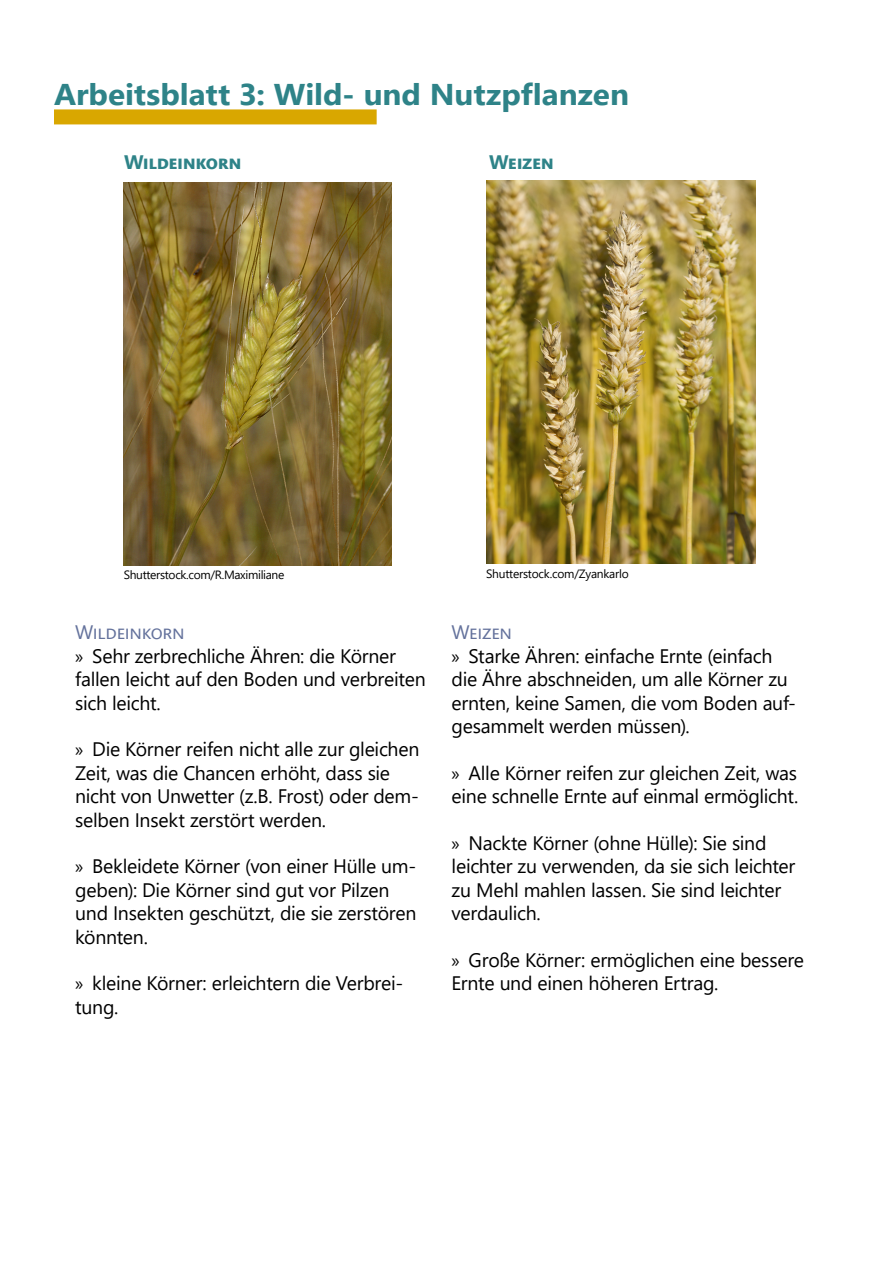
<style>
.page{position:relative;width:893px;height:1263px;background:#fff}
.page>*{position:absolute;margin:0;border:0;box-sizing:border-box;transform-origin:0 0}
.Überschrift_1{font:700 30px "Segoe UI";color:#2e8388;scale:1.05 1}
.Aufzählung_normal{font:19.5px/23.4px "Segoe UI";letter-spacing:-.015em;color:#000}
.Überschrift_2{font:700 19.5px "Segoe UI";letter-spacing:-.02em;color:#2e8388}
.Überschrift_3_air_im{font:19.5px "Segoe UI";letter-spacing:-.015em;color:#64729c}
.t1{font:12px "Segoe UI";letter-spacing:-.025em;color:#000}
.s1{font-family:"Myriad Pro"}
</style>
<div class="page">
<img style="left:123px;top:183px;width:269px;height:383px">
<img style="left:487px;top:181px;width:268px;height:382px">
<div style="left:54px;top:109px;width:323px;height:15px;background:#d9a700"></div>
<h1 class="Überschrift_1" style="left:54px;top:66px;width:549px">Arbeitsblatt 3: Wild- und Nutzpflanzen</h1>
<h2 class="Überschrift_2" style="left:124px;top:144px;width:119px">Wildeinkorn</h2>
<h2 class="Überschrift_2" style="left:489px;top:144px;width:67px">Weizen</h2>
<p class="t1" style="left:124px;top:564px;width:162px">Shutterstock.com/R.Maximiliane</p>
<p class="t1" style="left:486px;top:563px;width:144px">Shutterstock.com/Zyankarlo</p>
<h3 class="Überschrift_3_air_im" style="left:75px;top:614px;width:111px">Wildeinkorn</h3>
<p class="Aufzählung_normal" style="left:75px;top:642px;width:352px"><span class="s1">»</span> Sehr zerbrechliche Ähren: die Körner fallen leicht auf den Boden und verbreiten sich leicht.</p>
<p class="Aufzählung_normal" style="left:75px;top:736px;width:346px"><span class="s1">»</span> Die Körner reifen nicht alle zur gleichen Zeit, was die Chancen erhöht, dass sie nicht von Unwetter (z.B. Frost) oder dem&shy;selben Insekt zerstört werden.</p>
<p class="Aufzählung_normal" style="left:75px;top:853px;width:343px"><span class="s1">»</span> Bekleidete Körner (von einer Hülle um&shy;geben): Die Körner sind gut vor Pilzen und Insekten geschützt, die sie zerstören könnten.</p>
<p class="Aufzählung_normal" style="left:75px;top:970px;width:329px"><span class="s1">»</span> kleine Körner: erleichtern die Verbrei&shy;tung.</p>
<h3 class="Überschrift_3_air_im" style="left:452px;top:614px;width:62px">Weizen</h3>
<p class="Aufzählung_normal" style="left:452px;top:642px;width:346px"><span class="s1">»</span> Starke Ähren: einfache Ernte (einfach die Ähre abschneiden, um alle Körner zu ernten, keine Samen, die vom Boden auf&shy;gesammelt werden müssen).</p>
<p class="Aufzählung_normal" style="left:452px;top:759px;width:348px"><span class="s1">»</span> Alle Körner reifen zur gleichen Zeit, was eine schnelle Ernte auf einmal ermöglicht.</p>
<p class="Aufzählung_normal" style="left:452px;top:829px;width:345px"><span class="s1">»</span> Nackte Körner (ohne Hülle): Sie sind leichter zu verwenden, da sie sich leichter zu Mehl mahlen lassen. Sie sind leichter verdaulich.</p>
<p class="Aufzählung_normal" style="left:452px;top:946px;width:354px"><span class="s1">»</span> Große Körner: ermöglichen eine bessere<br>Ernte und einen höheren Ertrag.</p>
</div>
